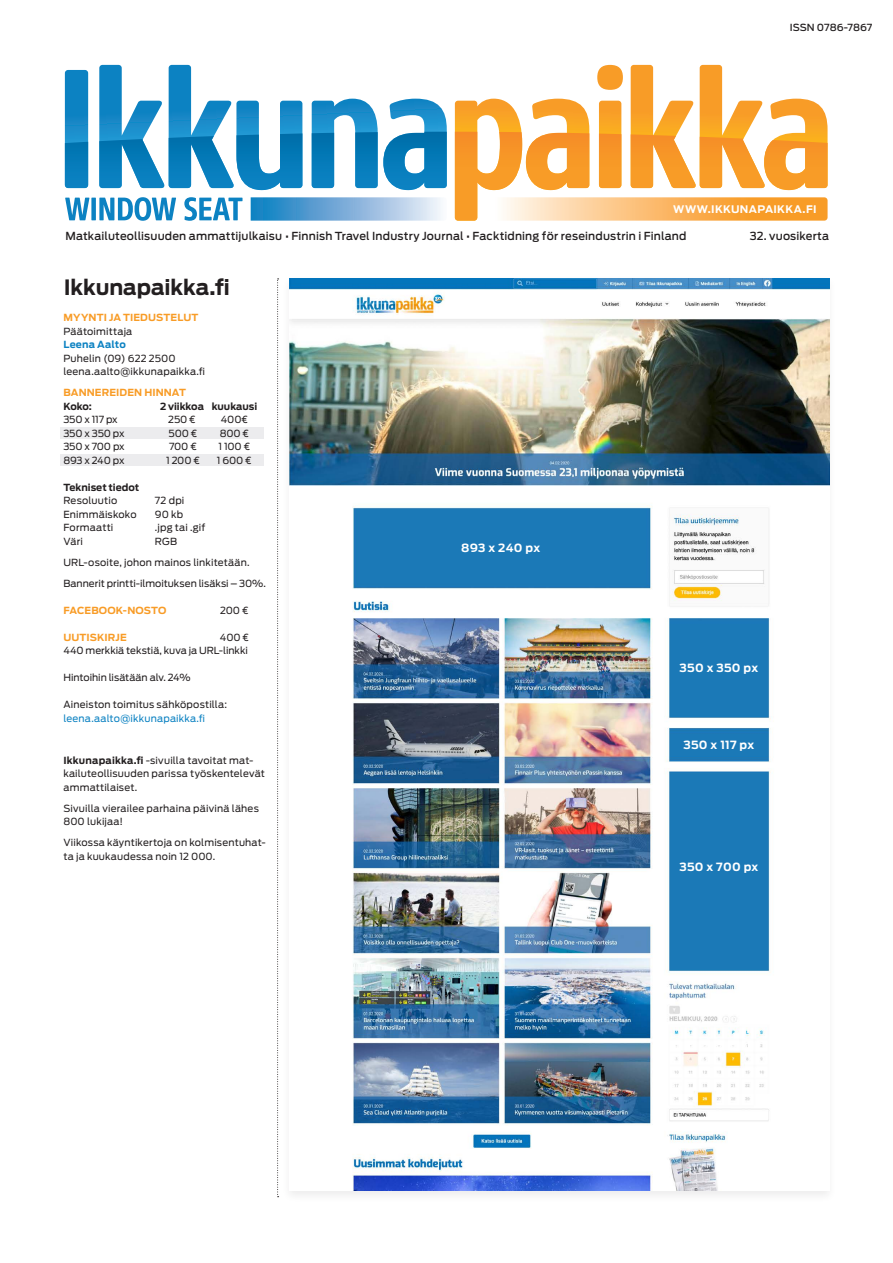
<style>
.page{position:relative;width:893px;height:1263px;background:#fff}
.page>*{position:absolute;margin:0;border:0;box-sizing:border-box;transform-origin:0 0}
.Iso_otsikko{font:700 21px "Antenna";letter-spacing:-.005em;color:#231f20}
.t1{font:700 11.25px "Antenna";letter-spacing:.025em;color:#fff}
.t2{font:500 11.1px "Antenna";letter-spacing:.015em;color:#231f20}
.t3{font:700 10.35px "Antenna";letter-spacing:.025em;color:#fff}
.t4{font:9.75px/13.5px "Antenna";letter-spacing:.015em;color:#231f20}
.t5{font:700 9.75px/13.5px "Antenna";letter-spacing:.01em;color:#f89c27}
.t6{font:700 9.75px "Antenna";color:#231f20}
.t7{font:9.75px "Antenna";letter-spacing:-.005em;color:#231f20}
.t8{font:500 9.75px "Antenna";color:#231f20}
.s1{font-weight:700;color:#f89c27}
.s2{font-weight:700;color:#0c82c2}
.s3{color:#231f20}
.s4{color:#0c82c2}
.s5{font-weight:700}
</style>
<div class="page">
<svg style="left:65px;top:65px;width:382px;height:67px"></svg>
<svg style="left:455px;top:65px;width:373px;height:67px"></svg>
<svg style="left:65px;top:198px;width:24px;height:22px"></svg>
<div style="left:91px;top:198px;width:5px;height:22px;background:#0c82c2"></div>
<svg style="left:99px;top:197px;width:77px;height:24px"></svg>
<svg style="left:184px;top:197px;width:59px;height:24px"></svg>
<svg style="left:251px;top:197px;width:190px;height:24px;background:#80b4db"></svg>
<svg style="left:65px;top:132px;width:382px;height:58px"></svg>
<svg style="left:455px;top:132px;width:373px;height:89px"></svg>
<img style="left:289px;top:279px;width:540px;height:912px">
<div style="left:61px;top:427px;width:203px;height:12px;background:#ececee"></div>
<div style="left:61px;top:454px;width:203px;height:12px;background:#ececee"></div>
<svg style="left:277px;top:279px;width:2px;height:918px"></svg>
<p class="t8" style="left:790px;top:22px;width:84px">ISSN 0786-7867</p>
<p class="t3" style="left:673px;top:203px;width:145px">WWW.IKKUNAPAIKKA.FI</p>
<p class="t2" style="left:750px;top:229px;width:81px">32. vuosikerta</p>
<p class="t2" style="left:66px;top:229px;width:622px">Matkailuteollisuuden ammattijulkaisu • Finnish Travel Industry Journal • Facktidning för reseindustrin i Finland</p>
<p class="Iso_otsikko" style="left:64px;top:275px;width:168px">Ikkunapaikka.fi</p>
<p class="t4" style="left:63px;top:311px;width:143px"><span class="s1">MYYNTI JA TIEDUSTELUT<br></span>Päätoimittaja<br><span class="s2">Leena Aalto<br></span>Puhelin (09) 622 2500 leena.aalto@ikkunapaikka.fi</p>
<p class="t5" style="left:63px;top:386px;width:124px">BANNEREIDEN HINNAT<br><span class="s3">Koko:</span></p>
<p class="t6" style="left:160px;top:400px;width:99px">2 viikkoa kuukausi</p>
<p class="t4" style="left:63px;top:413px;width:56px">350 x 117 px</p>
<p class="t4" style="left:168px;top:413px;width:29px">250 €</p>
<p class="t4" style="left:221px;top:413px;width:29px">400€</p>
<p class="t4" style="left:63px;top:427px;width:63px">350 x 350 px</p>
<p class="t4" style="left:169px;top:427px;width:30px">500 €</p>
<p class="t4" style="left:220px;top:427px;width:31px">800 €</p>
<p class="t4" style="left:63px;top:440px;width:63px">350 x 700 px</p>
<p class="t4" style="left:169px;top:440px;width:29px">700 €</p>
<p class="t4" style="left:219px;top:440px;width:33px">1 100 €</p>
<p class="t4" style="left:63px;top:454px;width:62px">893 x 240 px</p>
<p class="t4" style="left:166px;top:454px;width:35px">1 200 €</p>
<p class="t4" style="left:217px;top:454px;width:36px">1 600 €</p>
<p class="t6" style="left:63px;top:481px;width:77px">Tekniset tiedot</p>
<p class="t4" style="left:63px;top:494px;width:55px">Resoluutio</p>
<p class="t4" style="left:155px;top:494px;width:31px">72 dpi</p>
<p class="t4" style="left:63px;top:508px;width:75px">Enimmäiskoko</p>
<p class="t4" style="left:155px;top:508px;width:30px">90 kb</p>
<p class="t4" style="left:63px;top:521px;width:51px">Formaatti</p>
<p class="t4" style="left:155px;top:521px;width:52px">.jpg tai .gif</p>
<p class="t4" style="left:63px;top:535px;width:21px">Väri</p>
<p class="t4" style="left:155px;top:535px;width:24px">RGB</p>
<p class="t4" style="left:63px;top:556px;width:188px">URL-osoite, johon mainos linkitetään.</p>
<p class="t4" style="left:63px;top:577px;width:204px">Bannerit printti-ilmoituksen lisäksi – 30%.</p>
<p class="t5" style="left:63px;top:604px;width:105px">FACEBOOK-NOSTO</p>
<p class="t4" style="left:220px;top:604px;width:30px">200 €</p>
<p class="t5" style="left:63px;top:631px;width:65px">UUTISKIRJE</p>
<p class="t4" style="left:220px;top:631px;width:31px">400 €</p>
<p class="t4" style="left:63px;top:644px;width:186px">440 merkkiä tekstiä, kuva ja URL-linkki</p>
<p class="t7" style="left:63px;top:672px;width:129px">Hintoihin lisätään alv. 24%</p>
<p class="t4" style="left:63px;top:698px;width:165px">Aineiston toimitus sähköpostilla: <span class="s4">leena.aalto@ikkunapaikka.fi</span></p>
<p class="t4" style="left:63px;top:754px;width:203px"><span class="s5">Ikkunapaikka.fi</span> -sivuilla tavoitat mat&shy;kailuteollisuuden parissa työskentelevät ammattilaiset.</p>
<p class="t4" style="left:63px;top:802px;width:197px">Sivuilla vierailee parhaina päivinä lähes<br>800 lukijaa!</p>
<p class="t4" style="left:63px;top:836px;width:204px">Viikossa käyntikertoja on kolmisentuhat&shy;ta ja kuukaudessa noin 12 000.</p>
<p class="t1" style="left:461px;top:541px;width:80px">893 x 240 px</p>
<p class="t1" style="left:679px;top:661px;width:80px">350 x 350 px</p>
<p class="t1" style="left:683px;top:738px;width:72px">350 x 117 px</p>
<p class="t1" style="left:679px;top:860px;width:80px">350 x 700 px</p>
</div>
